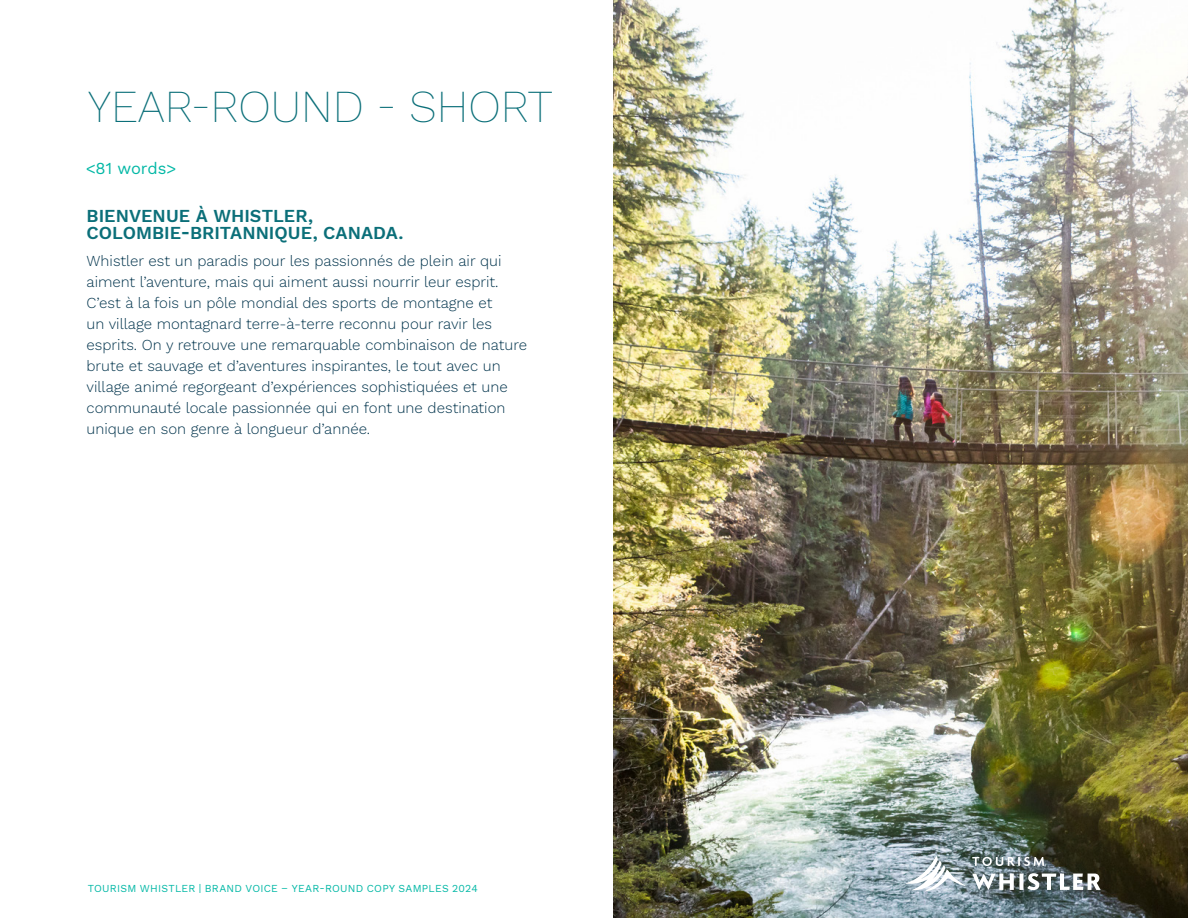
<style>
.page{position:relative;width:1188px;height:918px;background:#fff}
.page>*{position:absolute;margin:0;border:0;box-sizing:border-box;transform-origin:0 0}
.H3_-_Page_Title{font:200 45px "Work Sans";color:#0b6f79}
.S2{font:600 18px/16.8px "Work Sans";color:#0b6f79}
.TOC-S1-opt2{font:16.5px "Work Sans";color:#03b8a6}
.Body_Copy{font:300 15px/21px "Work Sans";color:#01334c}
.Pg_Section_-_right{font:10.5px "Work Sans";letter-spacing:.025em;color:#03b8a6}
</style>
<div class="page">
<img style="left:614px;top:0;width:574px;height:918px">
<svg style="left:906px;top:855px;width:195px;height:37px"></svg>
<p class="H3_-_Page_Title" style="left:88px;top:73px;width:466px">YEAR-ROUND - SHORT</p>
<p class="TOC-S1-opt2" style="left:86px;top:156px;width:92px">&lt;81 words&gt;</p>
<p class="S2" style="left:87px;top:207px;width:319px">BIENVENUE À WHISTLER,<br>COLOMBIE-BRITANNIQUE, CANADA.</p>
<p class="Body_Copy" style="left:87px;top:249px;width:442px">Whistler est un paradis pour les passionnés de plein air qui aiment l’aventure, mais qui aiment aussi nourrir leur esprit.<br>C’est à la fois un pôle mondial des sports de montagne et<br>un village montagnard terre-à-terre reconnu pour ravir les esprits. On y retrouve une remarquable combinaison de nature brute et sauvage et d’aventures inspirantes, le tout avec un village animé regorgeant d’expériences sophistiquées et une communauté locale passionnée qui en font une destination unique en son genre à longueur d’année.</p>
<p class="Pg_Section_-_right" style="left:88px;top:880px;width:392px">TOURISM WHISTLER | BRAND VOICE – YEAR-ROUND COPY SAMPLES 2024</p>
</div>
